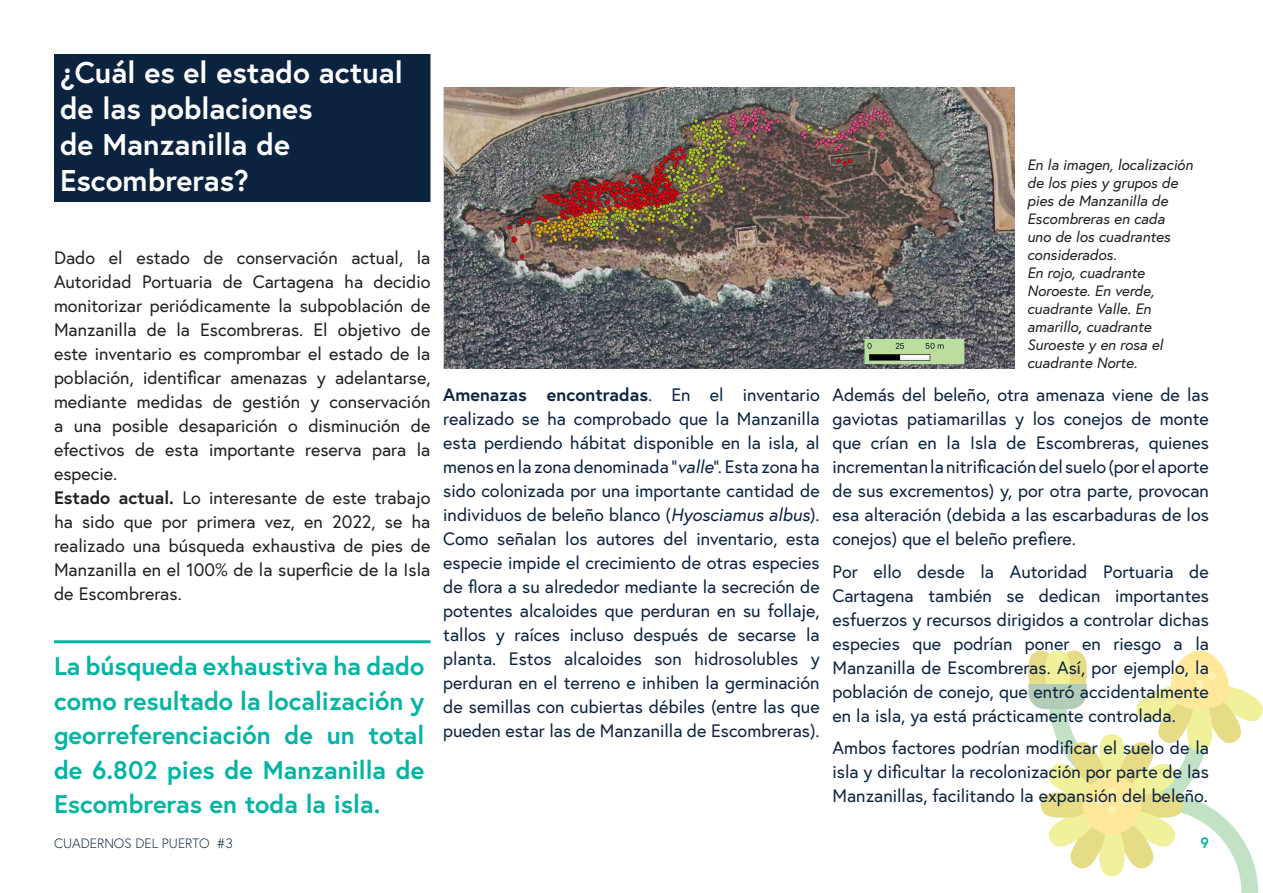
<style>
.page{position:relative;width:1263px;height:893px;background:#fff}
.page>*{position:absolute;margin:0;border:0;box-sizing:border-box;transform-origin:0 0}
.t1{font:700 30px/36px "Europa";color:#fff}
.Cuerpo_CuadernoPrt{font:700 25.5px/34.5px "Europa";color:#05b4a2;text-align:justify}
.Cuerpo_CuadernoPrt-2{font:18px/24px "Europa";color:#0c2340;text-align:justify}
.Cuerpo_CuadernoPrt-3{font:18px/24px "Europa";color:#231f20;text-align:justify}
.Cuerpo_CuadernoPrt-4{font:italic 15px/18px "Europa";color:#231f20}
.t2{font:700 15px "Europa";color:#05b4a2}
.t3{font:300 13.5px "Europa";color:#0c2340}
.s1{font-weight:700}
.s2{font-style:italic}
</style>
<div class="page">
<div style="left:57px;top:57px;width:370px;height:142px;background:#0c2340"></div>
<div style="left:54px;top:54px;width:376px;height:148px;border:6px solid #0c2340"></div>
<svg style="left:1028px;top:651px;width:235px;height:242px"></svg>
<img style="left:443px;top:87px;width:571px;height:281px">
<hr style="left:54px;top:640px;width:376px;height:3px;background:#05b4a2">
<p class="t1" style="left:60px;top:54px;width:344px">¿Cuál es el estado actual de las poblaciones<br>de Manzanilla de<br>Escombreras?</p>
<p class="Cuerpo_CuadernoPrt-3" style="left:54px;top:245px;width:378px">Dado el estado de conservación actual, la Autoridad Portuaria de Cartagena ha decidio monitorizar periódicamente la subpoblación de Manzanilla de la Escombreras. El objetivo de este inventario es comprombar el estado de la población, identificar amenazas y adelantarse, mediante medidas de gestión y conservación a una posible desaparición o disminución de efectivos de esta importante reserva para la especie.</p>
<p class="Cuerpo_CuadernoPrt-3" style="left:54px;top:485px;width:378px"><span class="s1">Estado actual.</span> Lo interesante de este trabajo ha sido que por primera vez, en 2022, se ha realizado una búsqueda exhaustiva de pies de Manzanilla en el 100% de la superficie de la Isla de Escombreras.</p>
<p class="Cuerpo_CuadernoPrt" style="left:54px;top:648px;width:372px">La búsqueda exhaustiva ha dado como resultado la localización y georreferenciación de un total de 6.802 pies de Manzanilla de Escombreras en toda la isla.</p>
<p class="Cuerpo_CuadernoPrt-4" style="left:1027px;top:156px;width:167px">En la imagen, localización de los pies y grupos de pies de Manzanilla de<br>Escombreras en cada<br>uno de los cuadrantes considerados.</p>
<p class="Cuerpo_CuadernoPrt-4" style="left:1027px;top:264px;width:137px">En rojo, cuadrante<br>Noroeste. En verde, cuadrante Valle. En amarillo, cuadrante<br>Suroeste y en rosa el cuadrante Norte.</p>
<p class="Cuerpo_CuadernoPrt-2" style="left:443px;top:382px;width:378px"><span class="s1">Amenazas encontradas</span>. En el inventario realizado se ha comprobado que la Manzanilla esta perdiendo hábitat disponible en la isla, al menos en la zona denominada “<span class="s2">valle</span>”. Esta zona ha sido colonizada por una importante cantidad de individuos de beleño blanco (<span class="s2">Hyosciamus albus</span>).<br>Como señalan los autores del inventario, esta especie impide el crecimiento de otras especies de flora a su alrededor mediante la secreción de potentes alcaloides que perduran en su follaje, tallos y raíces incluso después de secarse la planta. Estos alcaloides son hidrosolubles y perduran en el terreno e inhiben la germinación de semillas con cubiertas débiles (entre las que pueden estar las de Manzanilla de Escombreras).</p>
<p class="Cuerpo_CuadernoPrt-2" style="left:832px;top:382px;width:378px">Además del beleño, otra amenaza viene de las gaviotas patiamarillas y los conejos de monte que crían en la Isla de Escombreras, quienes incrementan la nitrificación del suelo (por el aporte de sus excrementos) y, por otra parte, provocan esa alteración (debida a las escarbaduras de los conejos) que el beleño prefiere.</p>
<p class="Cuerpo_CuadernoPrt-2" style="left:832px;top:559px;width:378px">Por ello desde la Autoridad Portuaria de Cartagena también se dedican importantes esfuerzos y recursos dirigidos a controlar dichas especies que podrían poner en riesgo a la Manzanilla de Escombreras. Así, por ejemplo, la población de conejo, que entró accidentalmente en la isla, ya está prácticamente controlada.</p>
<p class="Cuerpo_CuadernoPrt-2" style="left:832px;top:735px;width:378px">Ambos factores podrían modificar el suelo de la isla y dificultar la recolonización por parte de las Manzanillas, facilitando la expansión del beleño.</p>
<p class="t3" style="left:54px;top:834px;width:180px">CUADERNOS DEL PUERTO #3</p>
<p class="t2" style="left:1200px;top:833px;width:10px">9</p>
</div>
